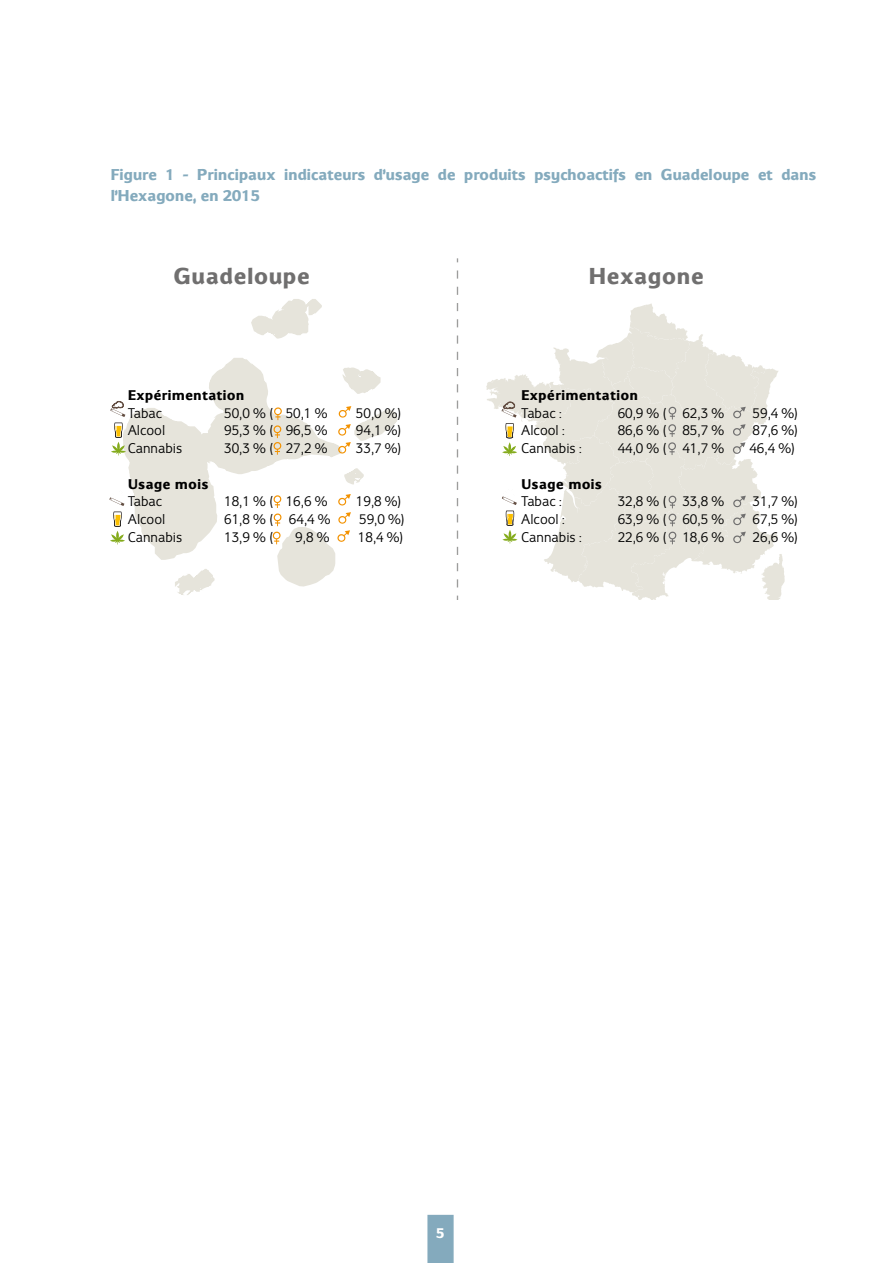
<style>
.page{position:relative;width:893px;height:1263px;background:#fff}
.page>*{position:absolute;margin:0;border:0;box-sizing:border-box;transform-origin:0 0}
.t1{font:700 24.15px "Eurocrat";color:#706f6f}
.t2{font:700 16.5px/21px "Eurocrat";letter-spacing:-.03em;color:#84aabd}
.t3{font:700 15px "Eurocrat";color:#fff}
.t4{font:14.7px "Eurocrat";color:#000}
.t5{font:700 14.7px "Eurocrat";color:#000}
</style>
<div class="page">
<svg style="left:427px;top:1215px;width:27px;height:48px"></svg>
<svg style="left:117px;top:299px;width:281px;height:296px"></svg>
<svg style="left:339px;top:406px;width:12px;height:12px"></svg>
<svg style="left:338px;top:424px;width:13px;height:12px"></svg>
<svg style="left:338px;top:442px;width:13px;height:12px"></svg>
<svg style="left:273px;top:407px;width:9px;height:48px"></svg>
<svg style="left:338px;top:494px;width:13px;height:12px"></svg>
<svg style="left:338px;top:512px;width:13px;height:12px"></svg>
<svg style="left:273px;top:495px;width:9px;height:31px"></svg>
<svg style="left:337px;top:530px;width:13px;height:12px"></svg>
<svg style="left:273px;top:532px;width:8px;height:12px"></svg>
<svg style="left:457px;top:270px;width:1px;height:329px"></svg>
<svg style="left:110px;top:401px;width:16px;height:54px"></svg>
<svg style="left:109px;top:490px;width:16px;height:54px"></svg>
<svg style="left:486px;top:303px;width:299px;height:297px"></svg>
<p class="t2" style="left:111px;top:163px;width:707px">Figure 1 - Principaux indicateurs d’usage de produits psychoactifs en Guadeloupe et dans l’Hexagone, en 2015</p>
<h1 class="t1" style="left:173px;top:262px;width:138px">Guadeloupe</h1>
<h1 class="t1" style="left:588px;top:262px;width:117px">Hexagone</h1>
<p class="t5" style="left:128px;top:386px;width:118px">Expérimentation</p>
<p class="t4" style="left:128px;top:404px;width:36px">Tabac</p>
<p class="t4" style="left:224px;top:404px;width:105px">50,0 % ( 50,1 %</p>
<p class="t4" style="left:356px;top:404px;width:47px">50,0 %)</p>
<p class="t4" style="left:128px;top:422px;width:39px">Alcool</p>
<p class="t4" style="left:224px;top:422px;width:105px">95,3 % ( 96,5 %</p>
<p class="t4" style="left:356px;top:422px;width:47px">94,1 %)</p>
<p class="t4" style="left:128px;top:440px;width:56px">Cannabis</p>
<p class="t4" style="left:224px;top:440px;width:105px">30,3 % ( 27,2 %</p>
<p class="t4" style="left:356px;top:440px;width:47px">33,7 %)</p>
<p class="t5" style="left:128px;top:475px;width:82px">Usage mois</p>
<p class="t4" style="left:128px;top:493px;width:36px">Tabac</p>
<p class="t4" style="left:224px;top:493px;width:105px">18,1 % ( 16,6 %</p>
<p class="t4" style="left:356px;top:493px;width:47px">19,8 %)</p>
<p class="t4" style="left:128px;top:510px;width:39px">Alcool</p>
<p class="t4" style="left:224px;top:510px;width:108px">61,8 % ( 64,4 %</p>
<p class="t4" style="left:359px;top:510px;width:47px">59,0 %)</p>
<p class="t4" style="left:128px;top:528px;width:56px">Cannabis</p>
<p class="t4" style="left:224px;top:528px;width:50px">13,9 % (</p>
<p class="t4" style="left:295px;top:528px;width:36px">9,8 %</p>
<p class="t4" style="left:358px;top:528px;width:47px">18,4 %)</p>
<p class="t5" style="left:521px;top:386px;width:118px">Expérimentation</p>
<p class="t4" style="left:521px;top:404px;width:42px">Tabac :</p>
<p class="t4" style="left:618px;top:404px;width:108px">60,9 % ( 62,3 %</p>
<p class="t4" style="left:753px;top:404px;width:47px">59,4 %)</p>
<p class="t4" style="left:521px;top:422px;width:45px">Alcool :</p>
<p class="t4" style="left:618px;top:422px;width:108px">86,6 % ( 85,7 %</p>
<p class="t4" style="left:753px;top:422px;width:47px">87,6 %)</p>
<p class="t4" style="left:521px;top:440px;width:62px">Cannabis :</p>
<p class="t4" style="left:618px;top:440px;width:108px">44,0 % ( 41,7 %</p>
<p class="t4" style="left:749px;top:440px;width:47px">46,4 %)</p>
<p class="t5" style="left:521px;top:475px;width:82px">Usage mois</p>
<p class="t4" style="left:521px;top:493px;width:42px">Tabac :</p>
<p class="t4" style="left:618px;top:493px;width:108px">32,8 % ( 33,8 %</p>
<p class="t4" style="left:753px;top:493px;width:47px">31,7 %)</p>
<p class="t4" style="left:521px;top:510px;width:45px">Alcool :</p>
<p class="t4" style="left:618px;top:510px;width:108px">63,9 % ( 60,5 %</p>
<p class="t4" style="left:753px;top:510px;width:47px">67,5 %)</p>
<p class="t4" style="left:521px;top:528px;width:62px">Cannabis :</p>
<p class="t4" style="left:618px;top:528px;width:108px">22,6 % ( 18,6 %</p>
<p class="t4" style="left:753px;top:528px;width:47px">26,6 %)</p>
<p class="t3" style="left:436px;top:1224px;width:10px">5</p>
</div>
